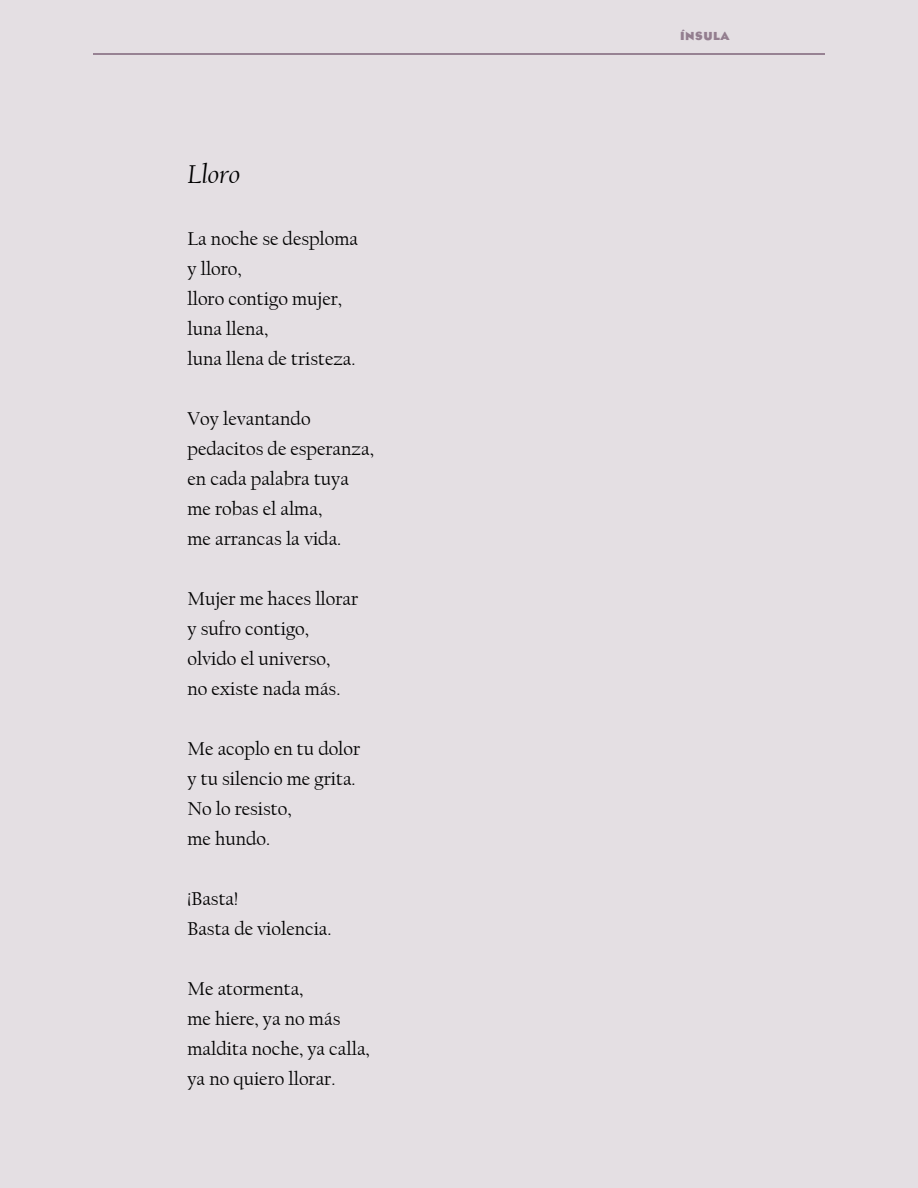
<style>
.page{position:relative;width:918px;height:1188px;background:#e4dfe3}
.page>*{position:absolute;margin:0;border:0;box-sizing:border-box;transform-origin:0 0}
.Titulos{font:italic 27px "Californian FB";color:#000}
.Texto{font:19.5px "Californian FB";color:#000}
.t1{font:700 12px "Eagle";letter-spacing:.045em;color:#937e8f}
</style>
<div class="page">
<hr style="left:93px;top:54px;width:732px;height:1px;background:#4c2744">
<p class="Titulos" style="left:188px;top:159px;width:54px">Lloro</p>
<p class="Texto" style="left:188px;top:228px;width:172px">La noche se desploma</p>
<p class="Texto" style="left:188px;top:258px;width:56px">y lloro,</p>
<p class="Texto" style="left:188px;top:288px;width:156px">lloro contigo mujer,</p>
<p class="Texto" style="left:188px;top:318px;width:82px">luna llena,</p>
<p class="Texto" style="left:188px;top:348px;width:170px">luna llena de tristeza.</p>
<p class="Texto" style="left:188px;top:408px;width:125px">Voy levantando</p>
<p class="Texto" style="left:188px;top:438px;width:188px">pedacitos de esperanza,</p>
<p class="Texto" style="left:188px;top:468px;width:163px">en cada palabra tuya</p>
<p class="Texto" style="left:188px;top:498px;width:136px">me robas el alma,</p>
<p class="Texto" style="left:188px;top:528px;width:155px">me arrancas la vida.</p>
<p class="Texto" style="left:188px;top:588px;width:172px">Mujer me haces llorar</p>
<p class="Texto" style="left:188px;top:618px;width:123px">y sufro contigo,</p>
<p class="Texto" style="left:188px;top:648px;width:144px">olvido el universo,</p>
<p class="Texto" style="left:188px;top:678px;width:155px">no existe nada más.</p>
<p class="Texto" style="left:188px;top:738px;width:174px">Me acoplo en tu dolor</p>
<p class="Texto" style="left:188px;top:768px;width:170px">y tu silencio me grita.</p>
<p class="Texto" style="left:188px;top:798px;width:106px">No lo resisto,</p>
<p class="Texto" style="left:188px;top:828px;width:84px">me hundo.</p>
<p class="Texto" style="left:188px;top:888px;width:52px">¡Basta!</p>
<p class="Texto" style="left:188px;top:918px;width:146px">Basta de violencia.</p>
<p class="Texto" style="left:188px;top:978px;width:117px">Me atormenta,</p>
<p class="Texto" style="left:188px;top:1008px;width:154px">me hiere, ya no más</p>
<p class="Texto" style="left:188px;top:1038px;width:184px">maldita noche, ya calla,</p>
<p class="Texto" style="left:188px;top:1068px;width:150px">ya no quiero llorar.</p>
<p class="t1" style="left:680px;top:30px;width:51px">ÍNSULA</p>
</div>
